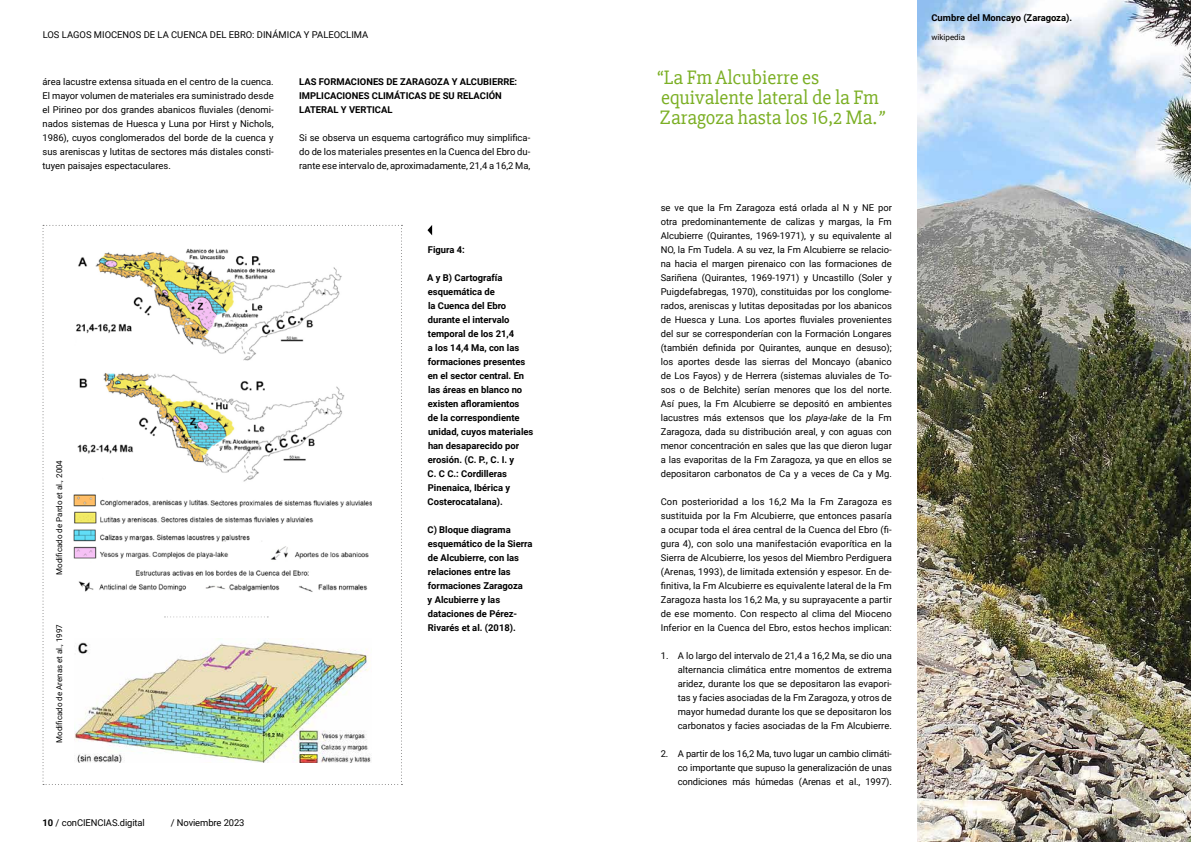
<style>
.page{position:relative;width:1191px;height:842px;background:#fff}
.page>*{position:absolute;margin:0;border:0;box-sizing:border-box;transform-origin:0 0}
.t1{font:20px/20px "Slabo 27 px";color:#7baf24}
.t2{font:9.4px/14px "Roboto";color:#000;text-align:justify}
.t3{font:700 9.4px/14px "Roboto";color:#000}
.t4{font:8px "Roboto";color:#000}
.s1{font-weight:700}
.s2{font-style:italic}
</style>
<div class="page">
<svg style="left:427px;top:225px;width:5px;height:10px"></svg>
<img style="left:917px;top:0;width:274px;height:842px">
<svg style="left:43px;top:225px;width:359px;height:560px"></svg>
<p class="t2" style="left:43px;top:28px;width:327px">LOS LAGOS MIOCENOS DE LA CUENCA DEL EBRO: DINÁMICA Y PALEOCLIMA</p>
<p class="t2" style="left:43px;top:74px;width:233px">área lacustre extensa situada en el centro de la cuenca.<br>El mayor volumen de materiales era suministrado desde el Pirineo por dos grandes abanicos fluviales (denomi&shy;nados sistemas de Huesca y Luna por Hirst y Nichols, 1986), cuyos conglomerados del borde de la cuenca y sus areniscas y lutitas de sectores más distales consti&shy;tuyen paisajes espectaculares.</p>
<p class="t3" style="left:299px;top:74px;width:220px">LAS FORMACIONES DE ZARAGOZA Y ALCUBIERRE:<br>IMPLICACIONES CLIMÁTICAS DE SU RELACIÓN<br>LATERAL Y VERTICAL</p>
<p class="t2" style="left:299px;top:130px;width:233px">Si se observa un esquema cartográfico muy simplifica&shy;do de los materiales presentes en la Cuenca del Ebro du&shy;rante ese intervalo de, aproximadamente, 21,4 a 16,2 Ma,</p>
<p class="t4" style="left:54px;top:575px;width:116px;rotate:-90deg">Modificado de Pardo et al., 2004</p>
<p class="t4" style="left:54px;top:743px;width:120px;rotate:-90deg">Modificado de Arenas et al., 1997</p>
<p class="t2" style="left:43px;top:816px;width:104px"><span class="s1">10</span> / conCIENCIAS.digital</p>
<p class="t2" style="left:171px;top:816px;width:75px">/ Noviembre 2023</p>
<p class="t3" style="left:428px;top:242px;width:38px">Figura 4:</p>
<p class="t3" style="left:427px;top:270px;width:108px">A y B) Cartografía esquemática de<br>la Cuenca del Ebro durante el intervalo temporal de los 21,4<br>a los 14,4 Ma, con las formaciones presentes en el sector central. En las áreas en blanco no existen afloramientos<br>de la correspondiente unidad, cuyos materiales han desaparecido por erosión. (C. P., C. I. y<br>C. C C.: Cordilleras<br>Pinenaica, Ibérica y<br>Costerocatalana).</p>
<p class="t3" style="left:427px;top:522px;width:106px">C) Bloque diagrama esquemático de la Sierra de Alcubierre, con las relaciones entre las formaciones Zaragoza<br>y Alcubierre y las dataciones de Pérez-<br>Rivarés et al. (2018).</p>
<p class="t1" style="left:657px;top:67px;width:232px">“La Fm Alcubierre es equivalente lateral de la Fm<br>Zaragoza hasta los 16,2 Ma.<span class="s2">”</span></p>
<p class="t2" style="left:660px;top:200px;width:233px">se ve que la Fm Zaragoza está orlada al N y NE por otra predominantemente de calizas y margas, la Fm Alcubierre (Quirantes, 1969-1971), y su equivalente al NO, la Fm Tudela. A su vez, la Fm Alcubierre se relacio&shy;na hacia el margen pirenaico con las formaciones de Sariñena (Quirantes, 1969-1971) y Uncastillo (Soler y Puigdefabregas, 1970), constituidas por los conglome&shy;rados, areniscas y lutitas depositadas por los abanicos de Huesca y Luna. Los aportes fluviales provenientes del sur se corresponderían con la Formación Longares (también definida por Quirantes, aunque en desuso); los aportes desde las sierras del Moncayo (abanico de Los Fayos) y de Herrera (sistemas aluviales de To&shy;sos o de Belchite) serían menores que los del norte.<br>Así pues, la Fm Alcubierre se depositó en ambientes lacustres más extensos que los <span class="s2">playa-lake</span> de la Fm Zaragoza, dada su distribución areal, y con aguas con menor concentración en sales que las que dieron lugar a las evaporitas de la Fm Zaragoza, ya que en ellos se depositaron carbonatos de Ca y a veces de Ca y Mg.</p>
<p class="t2" style="left:660px;top:494px;width:233px">Con posterioridad a los 16,2 Ma la Fm Zaragoza es sustituida por la Fm Alcubierre, que entonces pasaría a ocupar toda el área central de la Cuenca del Ebro (fi&shy;gura 4), con solo una manifestación evaporítica en la Sierra de Alcubierre, los yesos del Miembro Perdiguera (Arenas, 1993), de limitada extensión y espesor. En de&shy;finitiva, la Fm Alcubierre es equivalente lateral de la Fm Zaragoza hasta los 16,2 Ma, y su suprayacente a partir de ese momento. Con respecto al clima del Mioceno Inferior en la Cuenca del Ebro, estos hechos implican:</p>
<p class="t2" style="left:677px;top:648px;width:216px;text-indent:-17px">1. A lo largo del intervalo de 21,4 a 16,2 Ma, se dio una alternancia climática entre momentos de extrema aridez, durante los que se depositaron las evapori&shy;tas y facies asociadas de la Fm Zaragoza, y otros de mayor humedad durante los que se depositaron los carbonatos y facies asociadas de la Fm Alcubierre.</p>
<p class="t2" style="left:677px;top:746px;width:216px;text-indent:-17px">2. A partir de los 16,2 Ma, tuvo lugar un cambio climáti&shy;co importante que supuso la generalización de unas condiciones más húmedas (Arenas et al., 1997).</p>
<p class="t3" style="left:931px;top:10px;width:142px">Cumbre del Moncayo (Zaragoza).</p>
<p class="t4" style="left:931px;top:32px;width:35px">wikipedia</p>
</div>
